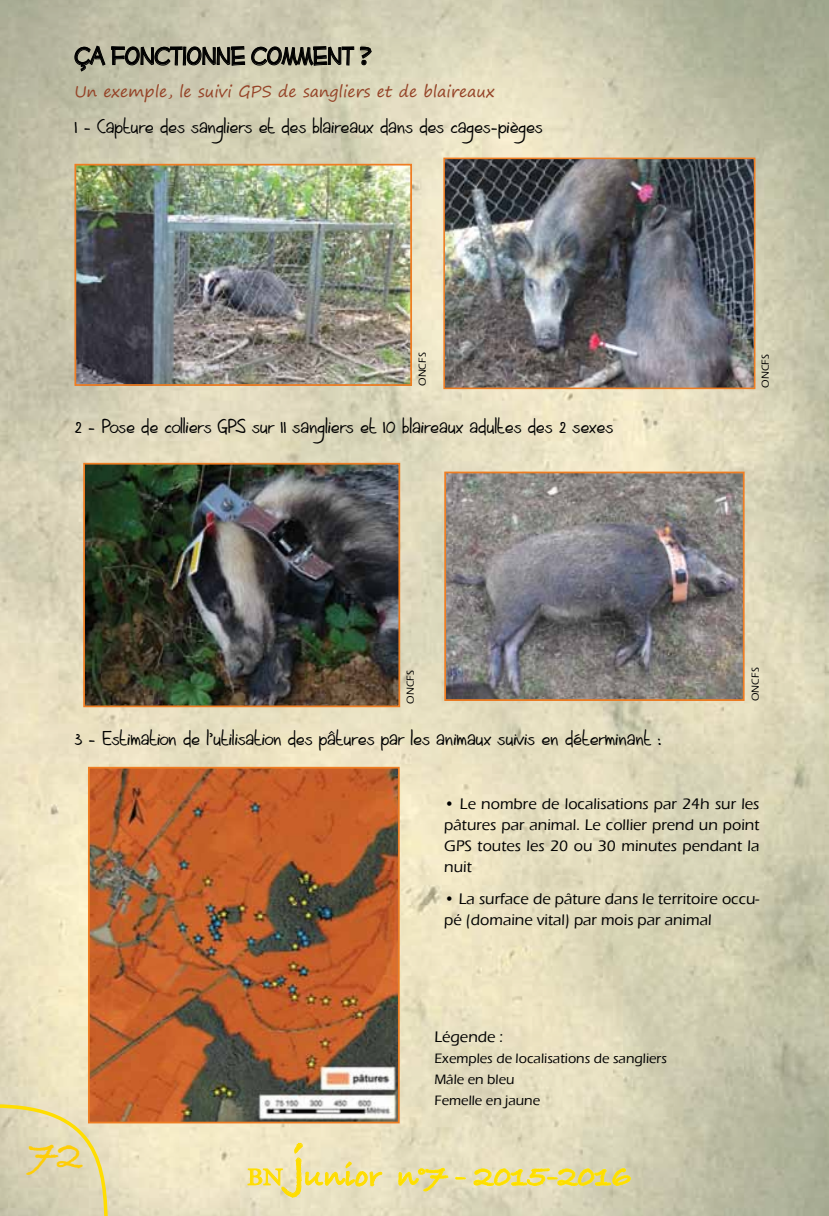
<style>
.page{position:relative;width:829px;height:1216px;background:#fff}
.page>*{position:absolute;margin:0;border:0;box-sizing:border-box;transform-origin:0 0}
.t1{font:42px "Bradley Hand ITCTT Bold";color:#fecd07}
.t2{font:31.5px "Bradley Hand ITCTT Bold";color:#fd0}
.t3{font:31.5px "Mufferaw";color:#000;scale:.83 1}
.t4{font:500 15.75px/21px "Eras ITC";color:#000;text-align:justify}
.t5{font:15.75px "Aint Nothing Fancy";color:#000}
.t6{font:15.75px "Segoe Print";color:#954327}
.t7{font:500 14px/21px "Eras ITC";color:#000}
.t8{font:500 10.5px "Eras ITC";color:#000}
.s1{font-family:"Minion Pro";font-size:24.5px}
</style>
<div class="page">
<img style="left:0;top:0;width:828px;height:1215px">
<img style="left:77px;top:167px;width:332px;height:216px">
<div style="left:74px;top:164px;width:338px;height:222px;border:2px solid #ef7d22"></div>
<img style="left:446px;top:160px;width:306px;height:226px">
<div style="left:443px;top:157px;width:312px;height:232px;border:2px solid #ef7d22"></div>
<img style="left:86px;top:466px;width:311px;height:238px">
<div style="left:83px;top:463px;width:317px;height:244px;border:2px solid #ef7d22"></div>
<img style="left:447px;top:474px;width:294px;height:224px">
<div style="left:444px;top:471px;width:300px;height:230px;border:2px solid #ef7d22"></div>
<img style="left:91px;top:769px;width:305px;height:351px">
<div style="left:88px;top:766px;width:311px;height:357px;border:2px solid #ef7d22"></div>
<svg style="left:74px;top:45px;width:171px;height:27px;background:#9a9885"></svg>
<svg style="left:251px;top:44px;width:121px;height:22px;background:#989582"></svg>
<svg style="left:0;top:1102px;width:110px;height:113px;background:#ddd1a9"></svg>
<svg style="left:247px;top:1133px;width:135px;height:65px;background:#eee3b3"></svg>
<svg style="left:398px;top:1167px;width:50px;height:24px"></svg>
<svg style="left:455px;top:1176px;width:11px;height:3px"></svg>
<svg style="left:473px;top:1167px;width:158px;height:19px;background:#e7de86"></svg>
<h2 class="t3" style="left:74px;top:40px;width:359px">ça fonctionne comment ?</h2>
<p class="t6" style="left:74px;top:77px;width:421px">Un exemple, le suivi GPS de sangliers et de blaireaux</p>
<p class="t5" style="left:74px;top:118px;width:469px">1 - Capture des sangliers et des blaireaux dans des cages-pièges</p>
<p class="t8" style="left:416px;top:386px;width:35px;rotate:-90deg">ONCFS</p>
<p class="t8" style="left:759px;top:387px;width:35px;rotate:-90deg">ONCFS</p>
<p class="t5" style="left:74px;top:418px;width:540px">2 - Pose de colliers GPS sur 11 sangliers et 10 blaireaux adultes des 2 sexes</p>
<p class="t8" style="left:404px;top:703px;width:35px;rotate:-90deg">ONCFS</p>
<p class="t8" style="left:749px;top:701px;width:35px;rotate:-90deg">ONCFS</p>
<p class="t5" style="left:74px;top:730px;width:588px">3 - Estimation de l’utilisation des pâtures par les animaux suivis en déterminant :</p>
<p class="t4" style="left:444px;top:793px;width:317px">• Le nombre de localisations par 24h sur les pâtures par animal. Le collier prend un point GPS toutes les 20 ou 30 minutes pendant la nuit</p>
<p class="t4" style="left:444px;top:888px;width:317px">• La surface de pâture dans le territoire occu&shy;pé (domaine vital) par mois par animal</p>
<p class="t4" style="left:434px;top:1026px;width:70px">Légende :</p>
<p class="t7" style="left:434px;top:1047px;width:234px">Exemples de localisations de sangliers<br>Mâle en bleu<br>Femelle en jaune</p>
<h1 class="t1" style="left:28px;top:1130px;width:56px">72</h1>
<h2 class="t2" style="left:247px;top:1157px;width:386px"><span class="s1">BN</span> <sup>j</sup>unior n°7 - 2015-2016</h2>
</div>
